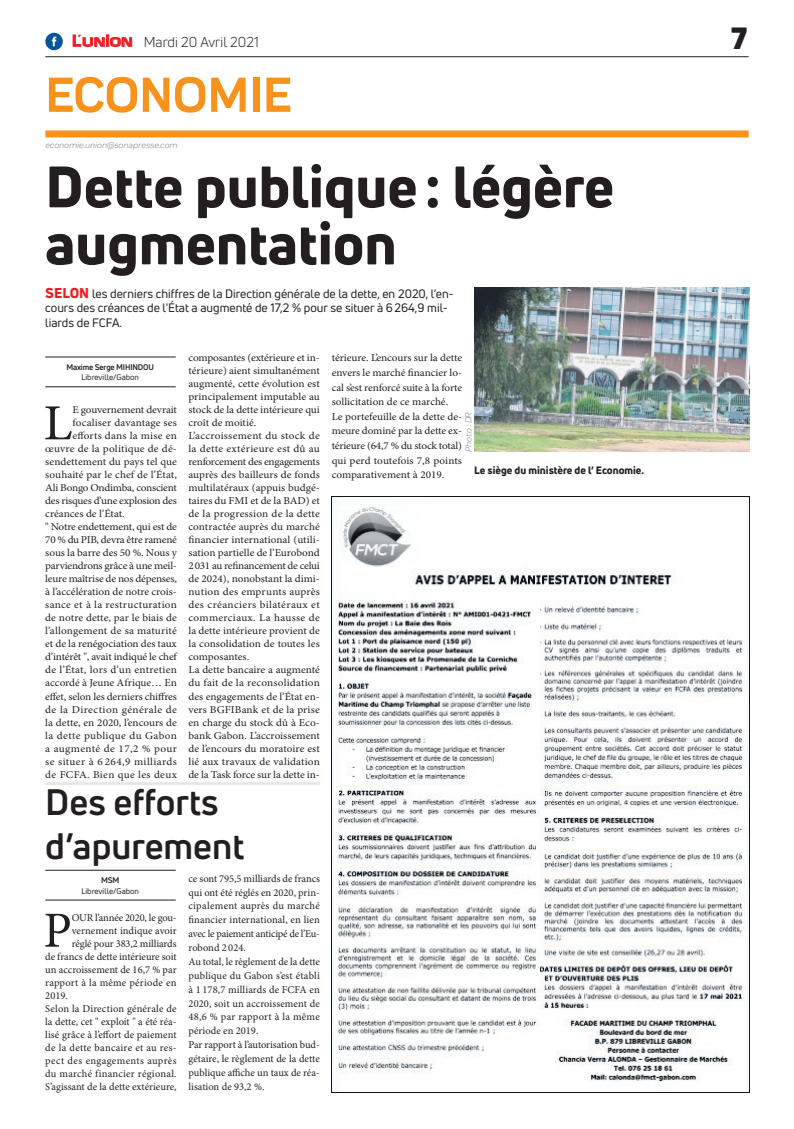
<style>
.page{position:relative;width:794px;height:1129px;background:#fff}
.page>*{position:absolute;margin:0;border:0;box-sizing:border-box;transform-origin:0 0}
.t1{font:800 57px/57px "Uni Neue";color:#231f20}
.t2{font:700 51px "Praktika";color:#f7931d}
.t3{font:50.5px "Minion Pro";color:#231f20;scale:1.07 1}
.t4{font:50.5px "Minion Pro";color:#231f20}
.t5{font:700 36px/43.2px "Uni Neue";color:#231f20}
.t6{font:900 30px "Uni Neue";color:#231f20}
.t7{font:14px "Uni Neue";color:#231f20}
.t8{font:12px/14.4px "Uni Neue";color:#231f20}
.t9{font:10.5px/13px "Minion Pro";color:#231f20;scale:1.07 1}
.t10{font:10.5px/13.9px "Minion Pro";color:#231f20}
.t11{font:10.5px "Minion Pro";letter-spacing:-.02em;color:#231f20;scale:1.07 1}
.t12{font:10.5px "Minion Pro";letter-spacing:.035em;color:#231f20;scale:1.07 1}
.t13{font:10.5px "Minion Pro";letter-spacing:.02em;color:#231f20;scale:1.07 1}
.t14{font:10.5px "Minion Pro";letter-spacing:.02em;color:#231f20}
.t15{font:10.5px "Minion Pro";letter-spacing:.025em;color:#231f20;scale:1.07 1}
.t16{font:800 10.5px "Uni Neue";color:#231f20}
.t17{font:10.5px "Minion Pro";letter-spacing:.025em;color:#231f20}
.t18{font:10.5px "Minion Pro";letter-spacing:-.025em;color:#231f20;scale:1.07 1}
.t19{font:10.5px "Minion Pro";letter-spacing:.035em;color:#231f20}
.t20{font:italic 9px "Praktika";color:#818386}
.t21{font:8px "Uni Neue";color:#231f20}
.t22{font:700 8px "Uni Neue";letter-spacing:-.02em;color:#231f20}
.s1{font-family:"Eurostile";font-weight:600;font-size:15px;color:#ee1d23}
.s2{font-family:"Eurostile";font-weight:600;font-size:11.4px;color:#ee1d23}
.s3{font-weight:800;font-size:14px;color:#ee1d23}
</style>
<div class="page">
<div style="left:45px;top:130px;width:703px;height:7px;background:#f7931d"></div>
<hr style="left:45px;top:56px;width:703px;height:1px;background:#231f20">
<svg style="left:72px;top:34px;width:60px;height:13px"></svg>
<div style="left:45px;top:33px;width:18px;height:17px;background:#08549e;border-radius:50%"></div>
<svg style="left:52px;top:37px;width:4px;height:9px"></svg>
<img style="left:331px;top:496px;width:418px;height:595px">
<hr style="left:45px;top:386px;width:131px;height:1px;background:#231f20">
<hr style="left:45px;top:357px;width:131px;height:1px;background:#231f20">
<hr style="left:45px;top:899px;width:131px;height:1px;background:#231f20">
<hr style="left:45px;top:869px;width:131px;height:1px;background:#231f20">
<img style="left:474px;top:287px;width:275px;height:164px">
<hr style="left:45px;top:782px;width:275px;height:3px;background:#e7e8e2">
<h3 class="t7" style="left:72px;top:33px;width:188px"><span class="s1">L</span><span class="s2">UNION</span> Mardi 20 Avril 2021</h3>
<h2 class="t2" style="left:45px;top:54px;width:248px">ECONOMIE</h2>
<p class="t20" style="left:45px;top:139px;width:134px">economie.union@sonapresse.com</p>
<h1 class="t1" style="left:45px;top:157px;width:570px">Dette publique: légère augmentation</h1>
<p class="t8" style="left:45px;top:286px;width:410px"><span class="s3">SELON</span> les derniers chiffres de la Direction générale de la dette, en 2020, l’en&shy;cours des créances de l'État a augmenté de 17,2 % pour se situer à 6264,9 mil&shy;liards de FCFA.</p>
<p class="t22" style="left:66px;top:362px;width:89px">Maxime Serge MIHINDOU</p>
<p class="t21" style="left:81px;top:372px;width:59px">Libreville/Gabon</p>
<p class="t9" style="left:188px;top:351px;width:124px">composantes (extérieure et in&shy;térieure) aient simultanément augmenté, cette évolution est principalement imputable au stock de la dette intérieure qui croît de moitié.<br>L’accroissement du stock de la dette extérieure est dû au renforcement des engagements auprès des bailleurs de fonds multilatéraux (appuis budgé&shy;taires du FMI et de la BAD) et de la progression de la dette contractée auprès du marché financier international (utili&shy;sation partielle de l’Eurobond<br>2031 au refinancement de celui de 2024), nonobstant la dimi&shy;nution des emprunts auprès des créanciers bilatéraux et commerciaux. La hausse de la dette intérieure provient de la consolidation de toutes les composantes.<br>La dette bancaire a augmenté du fait de la reconsolidation des engagements de l’État en&shy;vers BGFIBank et de la prise en charge du stock dû à Eco&shy;bank Gabon. L’accroissement de l’encours du moratoire est lié aux travaux de validation de la Task force sur la dette in-</p>
<p class="t9" style="left:332px;top:350px;width:123px;line-height:14.6px">térieure. L’encours sur la dette envers le marché financier lo&shy;cal s’est renforcé suite à la forte sollicitation de ce marché.<br>Le portefeuille de la dette de&shy;meure dominé par la dette ex&shy;térieure (64,7 % du stock total) qui perd toutefois 7,8 points comparativement à 2019.</p>
<h3 class="t3" style="left:43px;top:389px;width:29px">L</h3>
<p class="t9" style="left:72px;top:403px;width:99px">E gouvernement devrait</p>
<p class="t20" style="left:462px;top:451px;width:41px;rotate:-90deg">Photo : DR</p>
<p class="t9" style="left:72px;top:416px;width:99px">focaliser davantage ses</p>
<p class="t9" style="left:72px;top:429px;width:99px">efforts dans la mise en</p>
<p class="t9" style="left:45px;top:442px;width:124px">œuvre de la politique de dé-</p>
<p class="t9" style="left:45px;top:455px;width:125px">sendettement du pays tel que</p>
<p class="t9" style="left:45px;top:468px;width:124px">souhaité par le chef de l’État,</p>
<p class="t11" style="left:45px;top:481px;width:124px">Ali Bongo Ondimba, conscient</p>
<p class="t11" style="left:45px;top:494px;width:124px">des risques d’une explosion des</p>
<p class="t9" style="left:45px;top:507px;width:76px">créances de l’État.</p>
<p class="t11" style="left:45px;top:520px;width:125px">" Notre endettement, qui est de</p>
<p class="t18" style="left:45px;top:533px;width:124px">70 % du PIB, devra être ramené</p>
<p class="t9" style="left:45px;top:546px;width:124px">sous la barre des 50 %. Nous y</p>
<p class="t11" style="left:45px;top:559px;width:124px">parviendrons grâce à une meil-</p>
<p class="t11" style="left:45px;top:572px;width:124px">leure maîtrise de nos dépenses,</p>
<p class="t9" style="left:45px;top:585px;width:124px">à l’accélération de notre crois-</p>
<p class="t13" style="left:45px;top:598px;width:124px">sance et à la restructuration</p>
<p class="t9" style="left:45px;top:611px;width:125px">de notre dette, par le biais de</p>
<p class="t9" style="left:45px;top:624px;width:124px">l’allongement de sa maturité</p>
<p class="t9" style="left:45px;top:637px;width:124px">et de la renégociation des taux</p>
<p class="t9" style="left:45px;top:650px;width:124px">d’intérêt ", avait indiqué le chef</p>
<p class="t13" style="left:45px;top:663px;width:124px">de l’État, lors d’un entretien</p>
<p class="t9" style="left:45px;top:676px;width:124px">accordé à Jeune Afrique… En</p>
<p class="t9" style="left:45px;top:689px;width:124px">effet, selon les derniers chiffres</p>
<p class="t12" style="left:45px;top:702px;width:124px">de la Direction générale de</p>
<p class="t9" style="left:45px;top:715px;width:124px">la dette, en 2020, l’encours de</p>
<p class="t15" style="left:45px;top:728px;width:125px">la dette publique du Gabon</p>
<p class="t12" style="left:45px;top:741px;width:124px">a augmenté de 17,2 % pour</p>
<p class="t12" style="left:45px;top:754px;width:124px">se situer à 6 264,9 milliards</p>
<p class="t15" style="left:45px;top:767px;width:125px">de FCFA. Bien que les deux</p>
<p class="t16" style="left:474px;top:463px;width:171px">Le siège du ministère de l’ Economie.</p>
<h3 class="t5" style="left:45px;top:780px;width:201px">Des efforts d’apurement</h3>
<p class="t22" style="left:101px;top:875px;width:20px">MSM</p>
<p class="t21" style="left:81px;top:885px;width:59px">Libreville/Gabon</p>
<p class="t10" style="left:189px;top:871px;width:133px">ce sont 795,5 milliards de francs qui ont été réglés en 2020, prin&shy;cipalement auprès du marché financier international, en lien avec le paiement anticipé de l’Eu&shy;robond 2 024.<br>Au total, le règlement de la dette publique du Gabon s’est établi à 1 178,7 milliards de FCFA en<br>2020, soit un accroissement de<br>48,6 % par rapport à la même période en 2019.<br>Par rapport à l’autorisation bud&shy;gétaire, le règlement de la dette publique affiche un taux de réa&shy;lisation de 93,2 %.</p>
<h3 class="t4" style="left:43px;top:896px;width:30px">P</h3>
<p class="t10" style="left:72px;top:910px;width:106px">OUR l’année 2020, le gou-</p>
<p class="t10" style="left:72px;top:923px;width:106px">vernement indique avoir</p>
<p class="t10" style="left:72px;top:936px;width:106px">réglé pour 383,2 milliards</p>
<p class="t10" style="left:45px;top:949px;width:133px">de francs de dette intérieure soit</p>
<p class="t10" style="left:45px;top:962px;width:133px">un accroissement de 16,7 % par</p>
<p class="t14" style="left:45px;top:975px;width:133px">rapport à la même période en</p>
<p class="t10" style="left:45px;top:988px;width:24px">2019.</p>
<p class="t10" style="left:45px;top:1001px;width:133px">Selon la Direction générale de</p>
<p class="t10" style="left:45px;top:1014px;width:133px">la dette, cet " exploit " a été réa-</p>
<p class="t10" style="left:45px;top:1027px;width:133px">lisé grâce à l’effort de paiement</p>
<p class="t17" style="left:45px;top:1040px;width:133px">de la dette bancaire et au res-</p>
<p class="t19" style="left:45px;top:1053px;width:133px">pect des engagements auprès</p>
<p class="t14" style="left:45px;top:1066px;width:133px">du marché financier régional.</p>
<p class="t10" style="left:45px;top:1079px;width:133px">S’agissant de la dette extérieure,</p>
<h3 class="t6" style="left:731px;top:17px;width:18px">7</h3>
</div>
